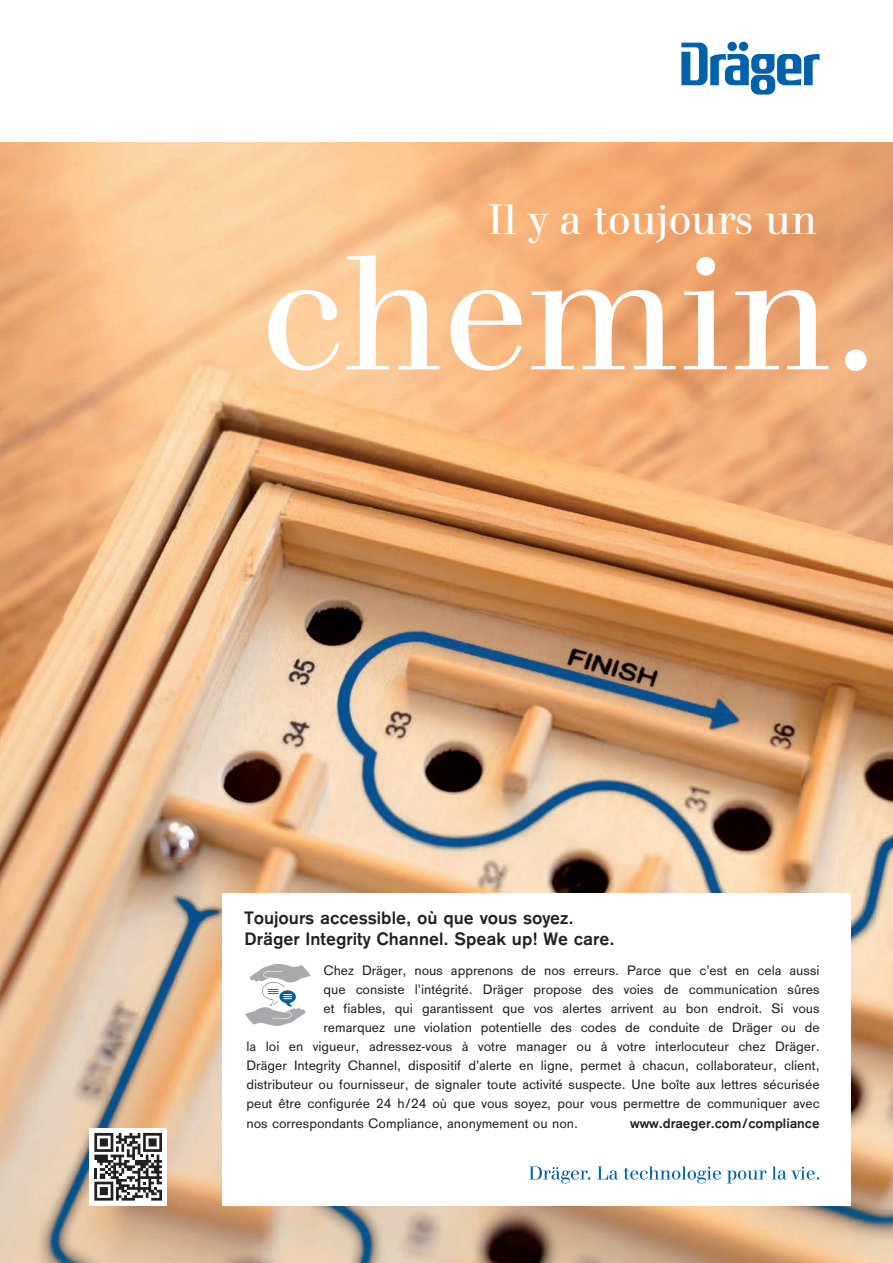
<style>
.page{position:relative;width:893px;height:1263px;background:#fff}
.page>*{position:absolute;margin:0;border:0;box-sizing:border-box;transform-origin:0 0}
.t1{font:170.25px "Draeger Walbaum";color:#fff}
.t2{font:44.1px "Draeger Walbaum";color:#fff}
.t3{font:700 18.75px/21.3px "Draeger Sans";color:#231f20}
.t4{font:14.25px "Draeger Sans";color:#231f20}
.t5{font:700 14.25px "Draeger Sans";color:#231f20}
</style>
<div class="page">
<img style="left:0;top:142px;width:892px;height:1120px">
<svg style="left:681px;top:43px;width:138px;height:52px"></svg>
<div style="left:89px;top:1127px;width:78px;height:78px;background:#fff"></div>
<svg style="left:94px;top:1133px;width:68px;height:67px"></svg>
<div style="left:222px;top:892px;width:628px;height:313px;background:#fff"></div>
<svg style="left:245px;top:963px;width:65px;height:63px"></svg>
<svg style="left:529px;top:1166px;width:61px;height:17px"></svg>
<svg style="left:597px;top:1166px;width:222px;height:17px"></svg>
<h2 class="t2" style="left:488px;top:204px;width:331px">Il y a toujours un</h2>
<h1 class="t1" style="left:261px;top:253px;width:618px">chemin.</h1>
<h3 class="t3" style="left:244px;top:908px;width:372px">Toujours accessible, où que vous soyez.<br>Dräger Integrity Channel. Speak up! We care.</h3>
<p class="t4" style="left:323px;top:964px;width:497px">Chez Dräger, nous apprenons de nos erreurs. Parce que c’est en cela aussi</p>
<p class="t4" style="left:323px;top:983px;width:498px">que consiste l’intégrité. Dräger propose des voies de communication sûres</p>
<p class="t4" style="left:323px;top:1002px;width:497px">et fiables, qui garantissent que vos alertes arrivent au bon endroit. Si vous</p>
<p class="t4" style="left:323px;top:1021px;width:497px">remarquez une violation potentielle des codes de conduite de Dräger ou de</p>
<p class="t4" style="left:246px;top:1040px;width:574px">la loi en vigueur, adressez-vous à votre manager ou à votre interlocuteur chez Dräger.</p>
<p class="t4" style="left:246px;top:1059px;width:574px">Dräger Integrity Channel, dispositif d’alerte en ligne, permet à chacun, collaborateur, client,</p>
<p class="t4" style="left:246px;top:1078px;width:574px">distributeur ou fournisseur, de signaler toute activité suspecte. Une boîte aux lettres sécurisée</p>
<p class="t4" style="left:246px;top:1098px;width:574px">peut être configurée 24 h/24 où que vous soyez, pour vous permettre de communiquer avec</p>
<p class="t4" style="left:246px;top:1117px;width:333px">nos correspondants Compliance, anonymement ou non.</p>
<p class="t5" style="left:630px;top:1117px;width:191px">www.draeger.com/compliance</p>
</div>
